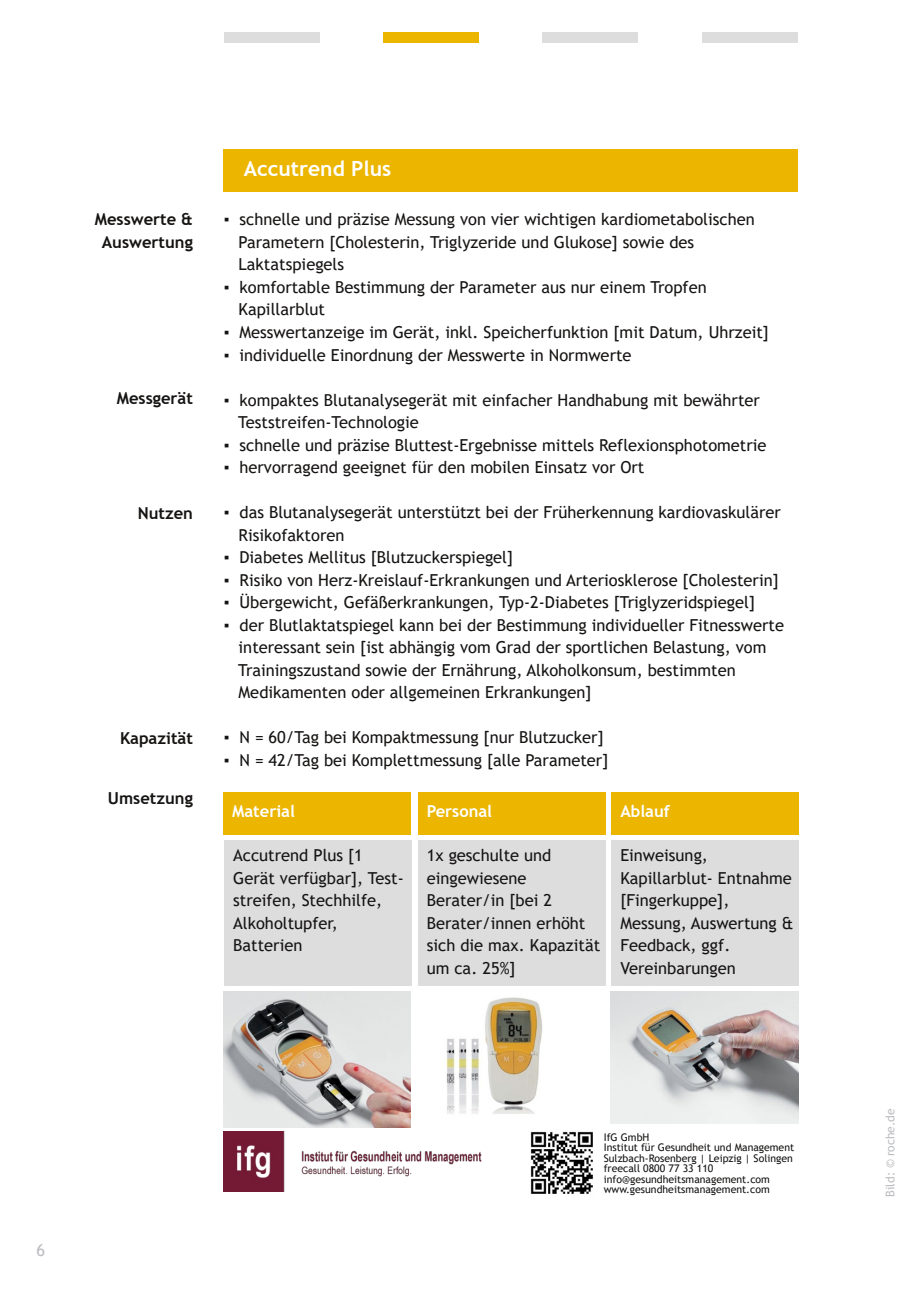
<style>
.page{position:relative;width:919px;height:1289px;background:#fff}
.page>*{position:absolute;margin:0;border:0;box-sizing:border-box;transform-origin:0 0}
.t1{font:700 21px "Trebuchet MS";color:#fff}
.t2{font:16.5px/22.5px "Trebuchet MS";color:#161413}
.t3{font:700 16.5px/22.5px "Trebuchet MS";color:#161413;text-align:center}
.t4{font:700 16.5px "Trebuchet MS";color:#fff}
.t5{font:16.5px "Trebuchet MS";color:#bcbdc0}
.t6{font:12px "Trebuchet MS";color:#bcbdc0}
.t7{font:10.5px/10.5px "Trebuchet MS";color:#161413}
</style>
<div class="page">
<img style="left:224px;top:1131px;width:258px;height:60px">
<img style="left:530px;top:1131px;width:63px;height:63px">
<div style="left:611px;top:840px;width:188px;height:146px;background:#ddddde"></div>
<div style="left:418px;top:840px;width:187px;height:146px;background:#ddddde"></div>
<div style="left:225px;top:840px;width:187px;height:146px;background:#ddddde"></div>
<div style="left:224px;top:791px;width:187px;height:43px;background:#ebb500"></div>
<div style="left:418px;top:791px;width:187px;height:43px;background:#ebb500"></div>
<div style="left:611px;top:791px;width:188px;height:43px;background:#ebb500"></div>
<img style="left:224px;top:991px;width:186px;height:136px">
<img style="left:446px;top:997px;width:96px;height:117px">
<img style="left:610px;top:991px;width:188px;height:132px">
<div style="left:224px;top:149px;width:574px;height:43px;background:#ebb500"></div>
<div style="left:224px;top:32px;width:96px;height:11px;background:#ddddde"></div>
<div style="left:701px;top:32px;width:96px;height:11px;background:#ddddde"></div>
<div style="left:383px;top:32px;width:96px;height:11px;background:#ebb500"></div>
<div style="left:542px;top:32px;width:96px;height:11px;background:#ddddde"></div>
<p class="t3" style="left:95px;top:208px;width:100px">Messwerte &amp;<br>Auswertung</p>
<p class="t3" style="left:117px;top:387px;width:78px">Messgerät</p>
<p class="t3" style="left:138px;top:501px;width:57px">Nutzen</p>
<p class="t3" style="left:120px;top:727px;width:74px">Kapazität</p>
<p class="t3" style="left:108px;top:786px;width:86px">Umsetzung</p>
<p class="t1" style="left:244px;top:156px;width:149px">Accutrend Plus</p>
<p class="t2" style="left:238px;top:208px;width:517px;text-indent:-15px">▪ schnelle und präzise Messung von vier wichtigen kardiometabolischen<br>Parametern [Cholesterin, Triglyzeride und Glukose] sowie des<br>Laktatspiegels</p>
<p class="t2" style="left:238px;top:276px;width:469px;text-indent:-15px">▪ komfortable Bestimmung der Parameter aus nur einem Tropfen<br>Kapillarblut</p>
<p class="t2" style="left:224px;top:321px;width:546px">▪ Messwertanzeige im Gerät, inkl. Speicherfunktion [mit Datum, Uhrzeit]</p>
<p class="t2" style="left:224px;top:343px;width:409px">▪ individuelle Einordnung der Messwerte in Normwerte</p>
<p class="t2" style="left:238px;top:388px;width:523px;text-indent:-15px">▪ kompaktes Blutanalysegerät mit einfacher Handhabung mit bewährter<br>Teststreifen‐Technologie</p>
<p class="t2" style="left:224px;top:433px;width:544px">▪ schnelle und präzise Bluttest‐Ergebnisse mittels Reflexionsphotometrie</p>
<p class="t2" style="left:224px;top:456px;width:422px">▪ hervorragend geeignet für den mobilen Einsatz vor Ort</p>
<p class="t2" style="left:238px;top:501px;width:544px;text-indent:-15px">▪ das Blutanalysegerät unterstützt bei der Früherkennung kardiovaskulärer<br>Risikofaktoren</p>
<p class="t2" style="left:224px;top:546px;width:291px">▪ Diabetes Mellitus [Blutzuckerspiegel]</p>
<p class="t2" style="left:224px;top:568px;width:556px">▪ Risiko von Herz‐Kreislauf‐Erkrankungen und Arteriosklerose [Cholesterin]</p>
<p class="t2" style="left:224px;top:591px;width:533px">▪ Übergewicht, Gefäßerkrankungen, Typ‐2‐Diabetes [Triglyzeridspiegel]</p>
<p class="t2" style="left:238px;top:613px;width:547px;text-indent:-15px">▪ der Blutlaktatspiegel kann bei der Bestimmung individueller Fitnesswerte interessant sein [ist abhängig vom Grad der sportlichen Belastung, vom Trainingszustand sowie der Ernährung, Alkoholkonsum, bestimmten Medikamenten oder allgemeinen Erkrankungen]</p>
<p class="t2" style="left:224px;top:726px;width:381px">▪ N = 60/Tag bei Kompaktmessung [nur Blutzucker]</p>
<p class="t2" style="left:224px;top:748px;width:386px">▪ N = 42/Tag bei Komplettmessung [alle Parameter]</p>
<p class="t4" style="left:232px;top:802px;width:64px">Material</p>
<p class="t4" style="left:427px;top:802px;width:67px">Personal</p>
<p class="t4" style="left:620px;top:802px;width:51px">Ablauf</p>
<p class="t2" style="left:233px;top:844px;width:172px">Accutrend Plus [1<br>Gerät verfügbar], Test‐ streifen, Stechhilfe,<br>Alkoholtupfer,<br>Batterien</p>
<p class="t2" style="left:427px;top:844px;width:175px">1x geschulte und eingewiesene<br>Berater/in [bei 2<br>Berater/innen erhöht sich die max. Kapazität um ca. 25%]</p>
<p class="t2" style="left:620px;top:844px;width:175px">Einweisung,<br>Kapillarblut‐ Entnahme [Fingerkuppe],<br>Messung, Auswertung &amp;<br>Feedback, ggf.<br>Vereinbarungen</p>
<p class="t5" style="left:36px;top:1240px;width:10px">6</p>
<p class="t7" style="left:603px;top:1131px;width:192px">IfG GmbH<br>Institut für Gesundheit und Management<br>Sulzbach‐Rosenberg | Leipzig | Solingen freecall 0800 77 33 110 info@gesundheitsmanagement.com www.gesundheitsmanagement.com</p>
<p class="t6" style="left:883px;top:1196px;width:90px;rotate:-90deg">Bild: © roche.de</p>
</div>
